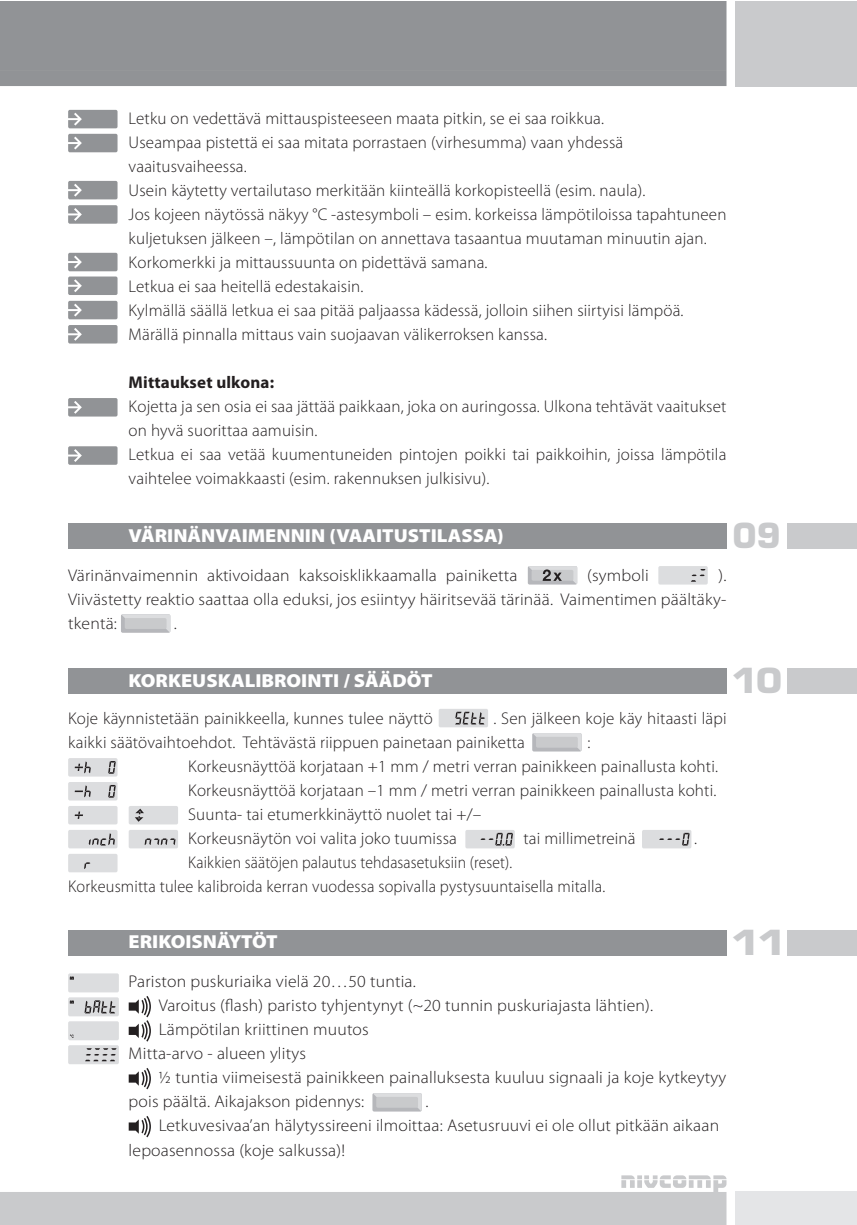
<style>
.page{position:relative;width:857px;height:1225px;background:#fff}
.page>*{position:absolute;margin:0;border:0;box-sizing:border-box;transform-origin:0 0}
.t1{font:900 37.8px "Eurostile T";letter-spacing:-.06em;color:#c9cacc;scale:1.1 1}
.t2{font:900 37.8px "Eurostile T";letter-spacing:-.06em;color:#c9cacc}
.t3{font:900 37.8px "Eurostile T";letter-spacing:-.06em;color:#c9cacc;scale:1.2 1}
.t4{font:900 18.8px "Myriad Pro";color:#fff;scale:1.07 1}
.t5{font:300 17px/24px "Myriad Pro";letter-spacing:.01em;color:#231f20}
.t6{font:300 17px/24px "Myriad Pro";letter-spacing:.01em;color:#231f20;text-align:justify;scale:1.04 1}
.t7{font:300 17px/24px "Myriad Pro";letter-spacing:.01em;color:#231f20;scale:.92 1}
.t8{font:700 17px "Myriad Pro";letter-spacing:.01em;color:#231f20}
</style>
<div class="page">
<div style="left:68px;top:930px;width:658px;height:25px;background:#919396"></div>
<div style="left:786px;top:930px;width:70px;height:25px;background:#c9cacc"></div>
<div style="left:68px;top:758px;width:49px;height:18px;background:#dcdddf;border-radius:2px"></div>
<svg style="left:75px;top:761px;width:16px;height:12px"></svg>
<svg style="left:108px;top:761px;width:8px;height:12px"></svg>
<div style="left:68px;top:782px;width:49px;height:18px;background:#dcdddf;border-radius:2px"></div>
<svg style="left:75px;top:785px;width:16px;height:12px"></svg>
<svg style="left:108px;top:785px;width:8px;height:12px"></svg>
<div style="left:68px;top:806px;width:49px;height:18px;background:#dcdddf;border-radius:2px"></div>
<svg style="left:75px;top:811px;width:8px;height:8px"></svg>
<div style="left:129px;top:806px;width:49px;height:18px;background:#dcdddf;border-radius:2px"></div>
<svg style="left:135px;top:808px;width:9px;height:13px"></svg>
<div style="left:68px;top:830px;width:49px;height:18px;background:#dcdddf;border-radius:2px"></div>
<svg style="left:89px;top:833px;width:26px;height:12px"></svg>
<div style="left:129px;top:830px;width:49px;height:18px;background:#dcdddf;border-radius:2px"></div>
<svg style="left:144px;top:838px;width:31px;height:7px"></svg>
<div style="left:68px;top:854px;width:49px;height:18px;background:#dcdddf;border-radius:2px"></div>
<svg style="left:84px;top:862px;width:6px;height:7px"></svg>
<div style="left:68px;top:973px;width:51px;height:19px;background:#dcdddf;border-radius:2px"></div>
<svg style="left:70px;top:976px;width:4px;height:3px"></svg>
<div style="left:68px;top:997px;width:51px;height:19px;background:#dcdddf;border-radius:2px"></div>
<svg style="left:70px;top:1000px;width:4px;height:3px"></svg>
<svg style="left:84px;top:1000px;width:32px;height:13px"></svg>
<div style="left:68px;top:1021px;width:51px;height:19px;background:#dcdddf;border-radius:2px"></div>
<div style="left:68px;top:1045px;width:51px;height:19px;background:#dcdddf;border-radius:2px"></div>
<svg style="left:85px;top:1048px;width:31px;height:13px"></svg>
<svg style="left:129px;top:1068px;width:22px;height:21px"></svg>
<svg style="left:129px;top:996px;width:22px;height:45px"></svg>
<svg style="left:129px;top:1116px;width:22px;height:21px"></svg>
<svg style="left:68px;top:110px;width:49px;height:18px"></svg>
<svg style="left:68px;top:134px;width:49px;height:18px"></svg>
<svg style="left:68px;top:181px;width:49px;height:18px"></svg>
<svg style="left:68px;top:205px;width:49px;height:19px"></svg>
<svg style="left:68px;top:301px;width:49px;height:18px"></svg>
<div style="left:734px;top:1px;width:122px;height:85px;background:#c9cacc"></div>
<div style="left:0;top:70px;width:726px;height:16px;background:#919396"></div>
<div style="left:0;top:1px;width:726px;height:69px;background:#919396"></div>
<svg style="left:0;top:1175px;width:726px;height:50px"></svg>
<div style="left:734px;top:1192px;width:122px;height:33px;background:#e4e5e7"></div>
<div style="left:68px;top:668px;width:658px;height:25px;background:#919396"></div>
<div style="left:786px;top:668px;width:70px;height:25px;background:#c9cacc"></div>
<div style="left:68px;top:523px;width:658px;height:25px;background:#919396"></div>
<div style="left:786px;top:523px;width:70px;height:25px;background:#c9cacc"></div>
<div style="left:658px;top:566px;width:49px;height:18px;background:#dcdddf;border-radius:2px"></div>
<svg style="left:691px;top:569px;width:14px;height:13px"></svg>
<svg style="left:527px;top:566px;width:50px;height:18px"></svg>
<svg style="left:121px;top:614px;width:49px;height:19px"></svg>
<div style="left:125px;top:618px;width:41px;height:11px;background:#c9cacc;border-radius:2px"></div>
<svg style="left:532px;top:733px;width:49px;height:18px"></svg>
<div style="left:535px;top:737px;width:42px;height:10px;background:#c9cacc;border-radius:2px"></div>
<div style="left:438px;top:709px;width:50px;height:18px;background:#dcdddf;border-radius:2px"></div>
<svg style="left:455px;top:712px;width:30px;height:12px"></svg>
<svg style="left:372px;top:1093px;width:49px;height:18px"></svg>
<div style="left:376px;top:1096px;width:42px;height:11px;background:#c9cacc;border-radius:2px"></div>
<svg style="left:68px;top:398px;width:49px;height:18px"></svg>
<svg style="left:68px;top:446px;width:49px;height:19px"></svg>
<svg style="left:68px;top:253px;width:49px;height:42px;background:#a4a6a8"></svg>
<svg style="left:68px;top:325px;width:49px;height:18px"></svg>
<div style="left:465px;top:830px;width:49px;height:18px;background:#dcdddf;border-radius:2px"></div>
<svg style="left:480px;top:833px;width:32px;height:12px"></svg>
<div style="left:641px;top:830px;width:50px;height:18px;background:#dcdddf;border-radius:2px"></div>
<svg style="left:659px;top:833px;width:30px;height:12px"></svg>
<p class="t5" style="left:129px;top:106px;width:599px">Letku on vedettävä mittauspisteeseen maata pitkin, se ei saa roikkua.<br>Useampaa pistettä ei saa mitata porrastaen (virhesumma) vaan yhdessä vaaitusvaiheessa.<br>Usein käytetty vertailutaso merkitään kiinteällä korkopisteellä (esim. naula).<br>Jos kojeen näytössä näkyy °C -astesymboli – esim. korkeissa lämpötiloissa tapahtuneen kuljetuksen jälkeen –, lämpötilan on annettava tasaantua muutaman minuutin ajan.<br>Korkomerkki ja mittaussuunta on pidettävä samana.<br>Letkua ei saa heitellä edestakaisin.<br>Kylmällä säällä letkua ei saa pitää paljaassa kädessä, jolloin siihen siirtyisi lämpöä.<br>Märällä pinnalla mittaus vain suojaavan välikerroksen kanssa.</p>
<p class="t8" style="left:129px;top:371px;width:147px">Mittaukset ulkona:</p>
<p class="t5" style="left:129px;top:394px;width:599px">Kojetta ja sen osia ei saa jättää paikkaan, joka on auringossa. Ulkona tehtävät vaaitukset on hyvä suorittaa aamuisin.<br>Letkua ei saa vetää kuumentuneiden pintojen poikki tai paikkoihin, joissa lämpötila vaihtelee voimakkaasti (esim. rakennuksen julkisivu).</p>
<p class="t4" style="left:129px;top:522px;width:352px">VÄRINÄNVAIMENNIN (VAAITUSTILASSA)</p>
<h1 class="t2" style="left:732px;top:514px;width:50px">09</h1>
<p class="t6" style="left:68px;top:563px;width:433px">Värinänvaimennin aktivoidaan kaksoisklikkaamalla painiketta</p>
<p class="t6" style="left:587px;top:563px;width:61px">(symboli</p>
<h1 class="t2" style="left:732px;top:538px;width:50px">09</h1>
<p class="t6" style="left:68px;top:563px;width:634px;text-indent:650px">).<br>Viivästetty reaktio saattaa olla eduksi, jos esiintyy häiritsevää tärinää. Vaimentimen päältäky&shy;tkentä:</p>
<p class="t6" style="left:174px;top:611px;width:4px">.</p>
<h1 class="t1" style="left:731px;top:634px;width:48px">10</h1>
<h1 class="t1" style="left:731px;top:659px;width:48px">10</h1>
<p class="t4" style="left:129px;top:668px;width:285px">KORKEUSKALIBROINTI / SÄÄDÖT</p>
<h1 class="t1" style="left:731px;top:683px;width:48px">10</h1>
<p class="t5" style="left:68px;top:706px;width:659px;text-indent:425px">. Sen jälkeen koje käy hitaasti läpi kaikki säätövaihtoehdot. Tehtävästä riippuen painetaan painiketta</p>
<p class="t5" style="left:68px;top:706px;width:366px">Koje käynnistetään painikkeella, kunnes tulee näyttö</p>
<p class="t5" style="left:188px;top:730px;width:531px;text-indent:399px">:<br>Korkeusnäyttöä korjataan +1 mm / metri verran painikkeen painallusta kohti.<br>Korkeusnäyttöä korjataan –1 mm / metri verran painikkeen painallusta kohti.<br>Suunta- tai etumerkkinäyttö nuolet tai +/–<br>Korkeusnäytön voi valita joko tuumissa</p>
<p class="t5" style="left:523px;top:826px;width:114px">tai millimetreinä</p>
<p class="t5" style="left:694px;top:826px;width:4px">.</p>
<p class="t7" style="left:68px;top:850px;width:585px;text-indent:120px">Kaikkien säätöjen palautus tehdasasetuksiin (reset).<br>Korkeusmitta tulee kalibroida kerran vuodessa sopivalla pystysuuntaisella mitalla.</p>
<p class="t4" style="left:129px;top:929px;width:141px">ERIKOISNÄYTÖT</p>
<h1 class="t3" style="left:731px;top:920px;width:47px">11</h1>
<p class="t6" style="left:129px;top:969px;width:277px">Pariston puskuriaika vielä 20…50 tuntia.</p>
<p class="t6" style="left:159px;top:993px;width:476px">Varoitus (flash) paristo tyhjentynyt (~20 tunnin puskuriajasta lähtien).</p>
<p class="t6" style="left:159px;top:1017px;width:203px">Lämpötilan kriittinen muutos</p>
<p class="t6" style="left:129px;top:1041px;width:172px">Mitta-arvo - alueen ylitys</p>
<p class="t5" style="left:159px;top:1065px;width:569px">½ tuntia viimeisestä painikkeen painalluksesta kuuluu signaali ja koje kytkeytyy</p>
<p class="t6" style="left:129px;top:1089px;width:228px">pois päältä. Aikajakson pidennys:</p>
<p class="t6" style="left:425px;top:1089px;width:4px">.</p>
<p class="t6" style="left:159px;top:1113px;width:540px">Letkuvesivaa’an hälytyssireeni ilmoittaa: Asetusruuvi ei ole ollut pitkään aikaan</p>
<p class="t6" style="left:129px;top:1137px;width:209px">lepoasennossa (koje salkussa)!</p>
</div>
